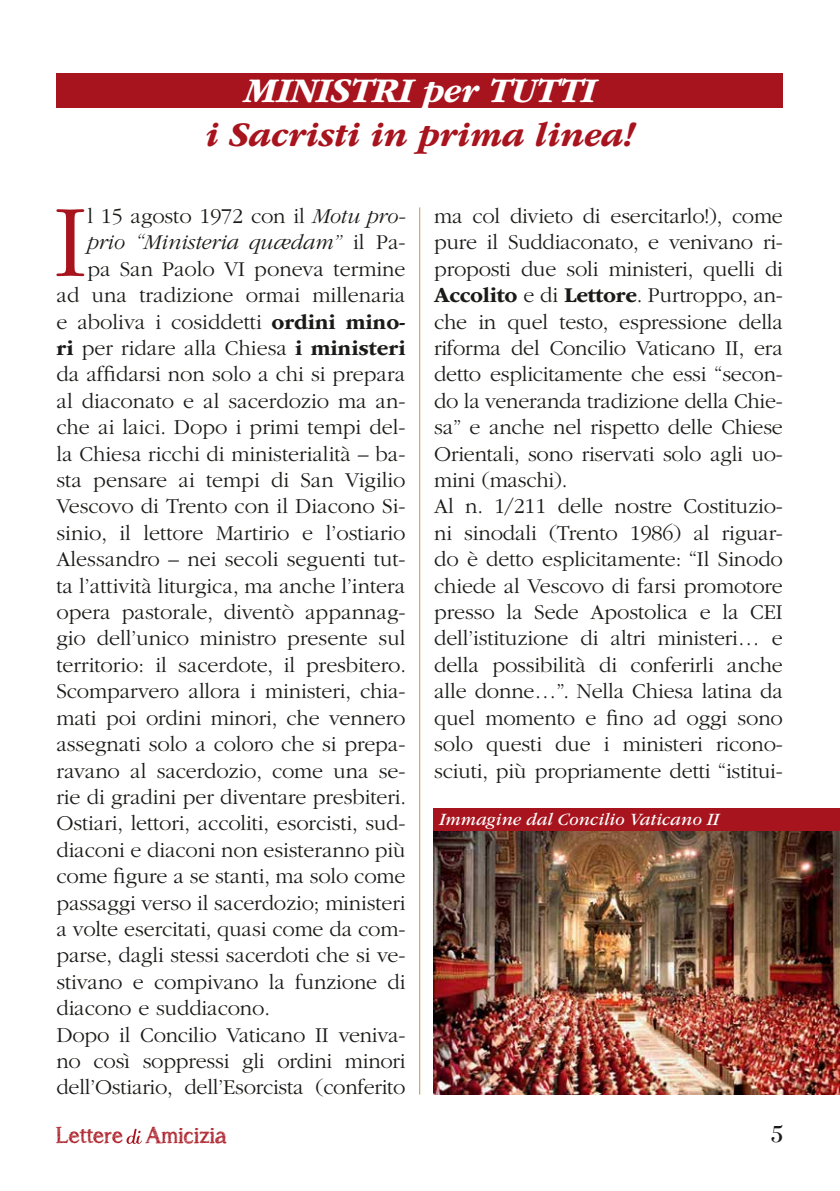
<style>
.page{position:relative;width:840px;height:1191px;background:#fff}
.page>*{position:absolute;margin:0;border:0;box-sizing:border-box;transform-origin:0 0}
.t1{font:300 106.8px "ITC Garamond Std";color:#a8141e}
.t2{font:italic 700 36px "ITC Garamond Std";letter-spacing:-.01em;color:#a8141e}
.t3{font:italic 700 36px "ITC Garamond Std";letter-spacing:-.01em;color:#fff}
.t4{font:22.6px "asongforjennifer";color:#a8141e}
.t5{font:300 22px/26.4px "ITC Garamond Std";letter-spacing:-.005em;color:#1a1a18}
.t6{font:italic 300 22px "ITC Garamond Std";letter-spacing:-.005em;color:#1a1a18}
.t7{font:20px "Prata";color:#1a1a18}
.t8{font:italic 18px "ITC Garamond Std";color:#fff}
.s1{font-style:italic}
.s2{font-style:normal}
.s3{font-weight:700}
</style>
<div class="page">
<hr style="left:419px;top:207px;width:1px;height:887px;background:#c09848">
<div style="left:57px;top:74px;width:725px;height:34px;background:#a8141e"></div>
<svg style="left:126px;top:1128px;width:16px;height:15px"></svg>
<img style="left:433px;top:830px;width:406px;height:264px">
<div style="left:433px;top:807px;width:406px;height:23px;background:#a8141e"></div>
<h2 class="t3" style="left:244px;top:71px;width:352px">MINISTRI per TUTTI</h2>
<h2 class="t2" style="left:205px;top:114px;width:430px">i Sacristi in prima linea!</h2>
<h1 class="t1" style="left:54px;top:185px;width:36px">I</h1>
<p class="t5" style="left:87px;top:203px;width:319px">l 15 agosto 1972 con il <span class="s1">Motu pro-</span></p>
<p class="t6" style="left:87px;top:230px;width:319px">prio “Ministeria quædam” <span class="s2">il Pa-</span></p>
<p class="t5" style="left:87px;top:256px;width:319px">pa San Paolo VI poneva termine</p>
<p class="t5" style="left:56px;top:282px;width:350px">ad una tradizione ormai millenaria</p>
<p class="t5" style="left:56px;top:309px;width:350px">e aboliva i cosiddetti <span class="s3">ordini mino-</span></p>
<p class="t5" style="left:56px;top:335px;width:350px"><span class="s3">ri</span> per ridare alla Chiesa <span class="s3">i ministeri</span></p>
<p class="t5" style="left:56px;top:361px;width:350px">da affidarsi non solo a chi si prepara</p>
<p class="t5" style="left:56px;top:388px;width:350px">al diaconato e al sacerdozio ma an-</p>
<p class="t5" style="left:56px;top:414px;width:350px">che ai laici. Dopo i primi tempi del-</p>
<p class="t5" style="left:56px;top:441px;width:350px">la Chiesa ricchi di ministerialità – ba-</p>
<p class="t5" style="left:56px;top:467px;width:350px">sta pensare ai tempi di San Vigilio</p>
<p class="t5" style="left:56px;top:493px;width:350px">Vescovo di Trento con il Diacono Si-</p>
<p class="t5" style="left:56px;top:520px;width:350px">sinio, il lettore Martirio e l’ostiario</p>
<p class="t5" style="left:56px;top:546px;width:350px">Alessandro – nei secoli seguenti tut-</p>
<p class="t5" style="left:56px;top:573px;width:350px">ta l’attività liturgica, ma anche l’intera</p>
<p class="t5" style="left:56px;top:599px;width:350px">opera pastorale, diventò appannag-</p>
<p class="t5" style="left:56px;top:625px;width:350px">gio dell’unico ministro presente sul</p>
<p class="t5" style="left:56px;top:652px;width:351px">territorio: il sacerdote, il presbitero.</p>
<p class="t5" style="left:56px;top:678px;width:350px">Scomparvero allora i ministeri, chia-</p>
<p class="t5" style="left:56px;top:705px;width:350px">mati poi ordini minori, che vennero</p>
<p class="t5" style="left:56px;top:731px;width:350px">assegnati solo a coloro che si prepa-</p>
<p class="t5" style="left:56px;top:757px;width:350px">ravano al sacerdozio, come una se-</p>
<p class="t5" style="left:56px;top:784px;width:351px">rie di gradini per diventare presbiteri.</p>
<p class="t5" style="left:56px;top:810px;width:350px">Ostiari, lettori, accoliti, esorcisti, sud-</p>
<p class="t5" style="left:56px;top:837px;width:350px">diaconi e diaconi non esisteranno più</p>
<p class="t5" style="left:56px;top:863px;width:350px">come figure a se stanti, ma solo come</p>
<p class="t5" style="left:56px;top:889px;width:350px">passaggi verso il sacerdozio; ministeri</p>
<p class="t5" style="left:56px;top:916px;width:350px">a volte esercitati, quasi come da com-</p>
<p class="t5" style="left:56px;top:942px;width:350px">parse, dagli stessi sacerdoti che si ve-</p>
<p class="t5" style="left:56px;top:969px;width:350px">stivano e compivano la funzione di</p>
<p class="t5" style="left:56px;top:995px;width:215px">diacono e suddiacono.</p>
<p class="t5" style="left:56px;top:1021px;width:350px">Dopo il Concilio Vaticano II veniva-</p>
<p class="t5" style="left:56px;top:1048px;width:350px">no così soppressi gli ordini minori</p>
<p class="t5" style="left:56px;top:1074px;width:350px">dell’Ostiario, dell’Esorcista (conferito</p>
<p class="t5" style="left:434px;top:203px;width:350px">ma col divieto di esercitarlo!), come pure il Suddiaconato, e venivano ri&shy;proposti due soli ministeri, quelli di <span class="s3">Accolito</span> e di <span class="s3">Lettore</span>. Purtroppo, an&shy;che in quel testo, espressione della riforma del Concilio Vaticano II, era detto esplicitamente che essi “secon&shy;do la veneranda tradizione della Chie&shy;sa” e anche nel rispetto delle Chiese Orientali, sono riservati solo agli uo&shy;mini (maschi).<br>Al n. 1/211 delle nostre Costituzio&shy;ni sinodali (Trento 1986) al riguar&shy;do è detto esplicitamente: “Il Sinodo chiede al Vescovo di farsi promotore presso la Sede Apostolica e la CEI dell’istituzione di altri ministeri… e della possibilità di conferirli anche alle donne…”. Nella Chiesa latina da quel momento e fino ad oggi sono solo questi due i ministeri ricono&shy;sciuti, più propriamente detti “istitui-</p>
<p class="t8" style="left:439px;top:810px;width:281px">Immagine dal Concilio Vaticano II</p>
<p class="t4" style="left:56px;top:1121px;width:172px">Lettere Amicizia</p>
<p class="t7" style="left:770px;top:1121px;width:14px">5</p>
</div>
